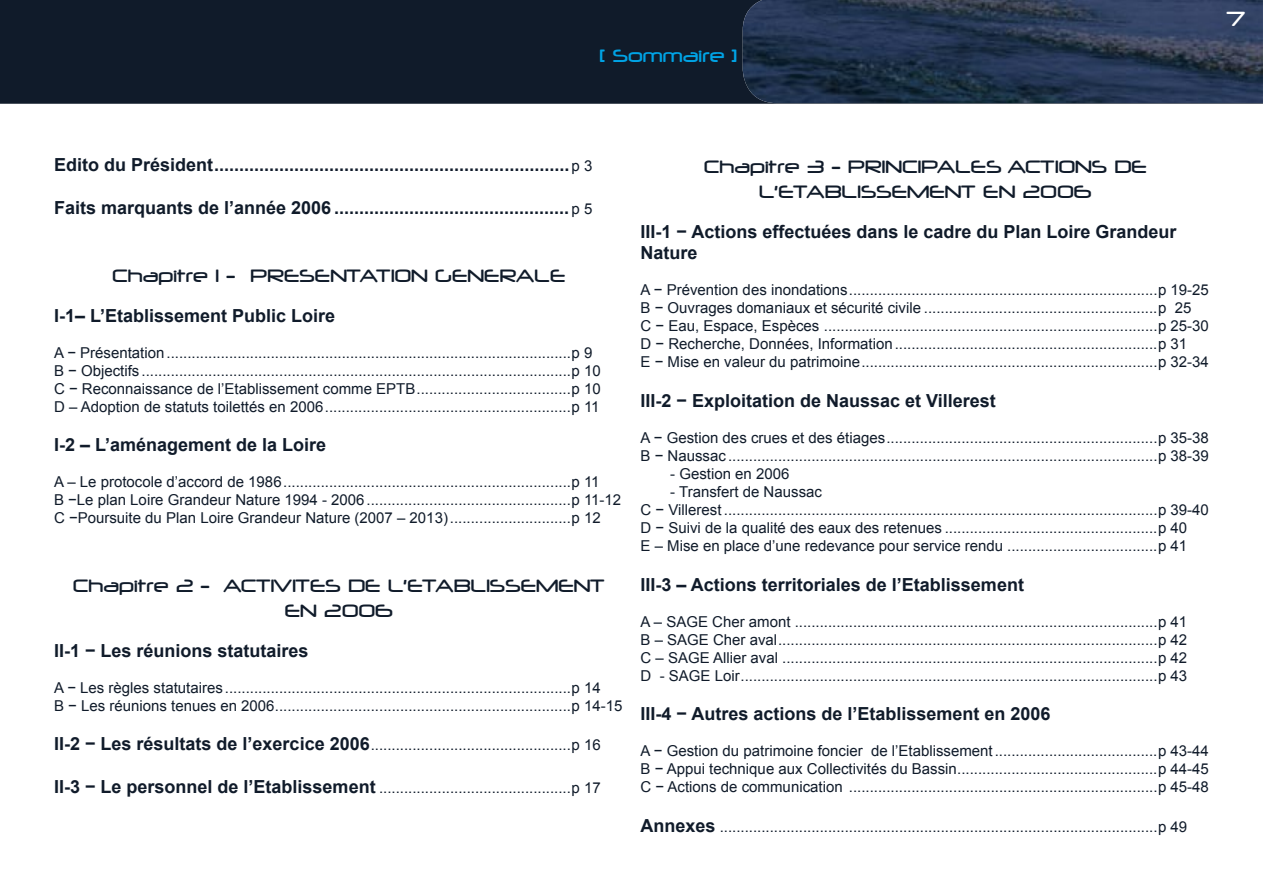
<style>
.page{position:relative;width:1263px;height:893px;background:#fff}
.page>*{position:absolute;margin:0;border:0;box-sizing:border-box;transform-origin:0 0}
.t1{font:24px "STOMP Neuropol";color:#fff}
.t2{font:21px/25.2px "STOMP Neuropol";color:#101b2a;text-align:center}
.t3{font:21px "STOMP Neuropol";color:#00a3e5}
.t4{font:700 18px/21.6px "Arial";color:#101b2a}
.t5{font:15px/18px "Arial";color:#101b2a}
.s1{font-weight:400;font-size:15px}
.s2{font-weight:700;font-size:18px}
</style>
<div class="page">
<div style="left:0;top:0;width:1263px;height:104px;background:#101b2a"></div>
<img style="left:743px;top:0;width:520px;height:103px">
<h2 class="t3" style="left:599px;top:45px;width:139px">[ Sommaire ]</h2>
<h1 class="t1" style="left:1225px;top:7px;width:21px">7</h1>
<p class="t4" style="left:54px;top:154px;width:540px">Edito du Président ....................................................................... <span class="s1">p 3</span></p>
<p class="t4" style="left:54px;top:197px;width:540px">Faits marquants de l’année 2006 ............................................... <span class="s1">p 5</span></p>
<h2 class="t2" style="left:112px;top:263px;width:455px">Chapitre 1 - PRESENTATION GENERALE</h2>
<p class="t4" style="left:54px;top:305px;width:283px">I-1– L’Etablissement Public Loire</p>
<p class="t5" style="left:54px;top:344px;width:548px">A − Présentation .................................................................................................p 9<br>B − Objectifs .......................................................................................................p 10<br>C − Reconnaissance de l’Etablissement comme EPTB .....................................p 10<br>D – Adoption de statuts toilettés en 2006 ...........................................................p 11</p>
<p class="t4" style="left:54px;top:435px;width:274px">I-2 – L’aménagement de la Loire</p>
<p class="t5" style="left:54px;top:473px;width:569px">A – Le protocole d’accord de 1986 .....................................................................p 11<br>B −Le plan Loire Grandeur Nature 1994 - 2006 .................................................p 11-12<br>C −Poursuite du Plan Loire Grandeur Nature (2007 – 2013) .............................p 12</p>
<h2 class="t2" style="left:72px;top:573px;width:533px">Chapitre 2 - ACTIVITES DE L’ETABLISSEMENT<br>EN 2006</h2>
<p class="t4" style="left:54px;top:640px;width:256px">II-1 − Les réunions statutaires</p>
<p class="t5" style="left:54px;top:678px;width:570px">A − Les règles statutaires ...................................................................................p 14<br>B − Les réunions tenues en 2006 .......................................................................p 14-15</p>
<p class="t5" style="left:54px;top:736px;width:548px"><span class="s2">II-2 − Les résultats de l’exercice 2006</span> ................................................p 16</p>
<p class="t5" style="left:54px;top:779px;width:548px"><span class="s2">II-3 − Le personnel de l’Etablissement</span> ..............................................p 17</p>
<h2 class="t2" style="left:703px;top:154px;width:445px">Chapitre 3 - PRINCIPALES ACTIONS DE<br>L’ETABLISSEMENT EN 2006</h2>
<p class="t4" style="left:640px;top:221px;width:538px">III-1 − Actions effectuées dans le cadre du Plan Loire Grandeur<br>Nature</p>
<p class="t5" style="left:640px;top:281px;width:570px">A − Prévention des inondations ..........................................................................p 19-25<br>B − Ouvrages domaniaux et sécurité civile ........................................................p 25<br>C − Eau, Espace, Espèces ................................................................................p 25-30<br>D − Recherche, Données, Information ...............................................................p 31<br>E − Mise en valeur du patrimoine .......................................................................p 32-34</p>
<p class="t4" style="left:640px;top:390px;width:357px">III-2 − Exploitation de Naussac et Villerest</p>
<p class="t5" style="left:640px;top:429px;width:570px">A − Gestion des crues et des étiages .................................................................p 35-38<br>B − Naussac .......................................................................................................p 38-39</p>
<p class="t5" style="left:670px;top:465px;width:121px">- Gestion en 2006</p>
<p class="t5" style="left:640px;top:483px;width:570px;text-indent:30px">- Transfert de Naussac<br>C − Villerest ........................................................................................................p 39-40<br>D − Suivi de la qualité des eaux des retenues ...................................................p 40<br>E – Mise en place d’une redevance pour service rendu ....................................p 41</p>
<p class="t4" style="left:640px;top:574px;width:385px">III-3 – Actions territoriales de l’Etablissement</p>
<p class="t5" style="left:640px;top:612px;width:548px;text-align:justify">A – SAGE Cher amont .......................................................................................p 41<br>B – SAGE Cher aval ...........................................................................................p 42<br>C – SAGE Allier aval ..........................................................................................p 42<br>D - SAGE Loir ....................................................................................................p 43</p>
<p class="t4" style="left:640px;top:704px;width:411px">III-4 − Autres actions de l’Etablissement en 2006</p>
<p class="t5" style="left:640px;top:742px;width:570px;text-align:justify">A − Gestion du patrimoine foncier de l’Etablissement .......................................p 43-44<br>B − Appui technique aux Collectivités du Bassin ................................................p 44-45<br>C − Actions de communication ..........................................................................p 45-48</p>
<p class="t5" style="left:640px;top:818px;width:548px"><span class="s2">Annexes</span> .........................................................................................................p 49</p>
</div>
